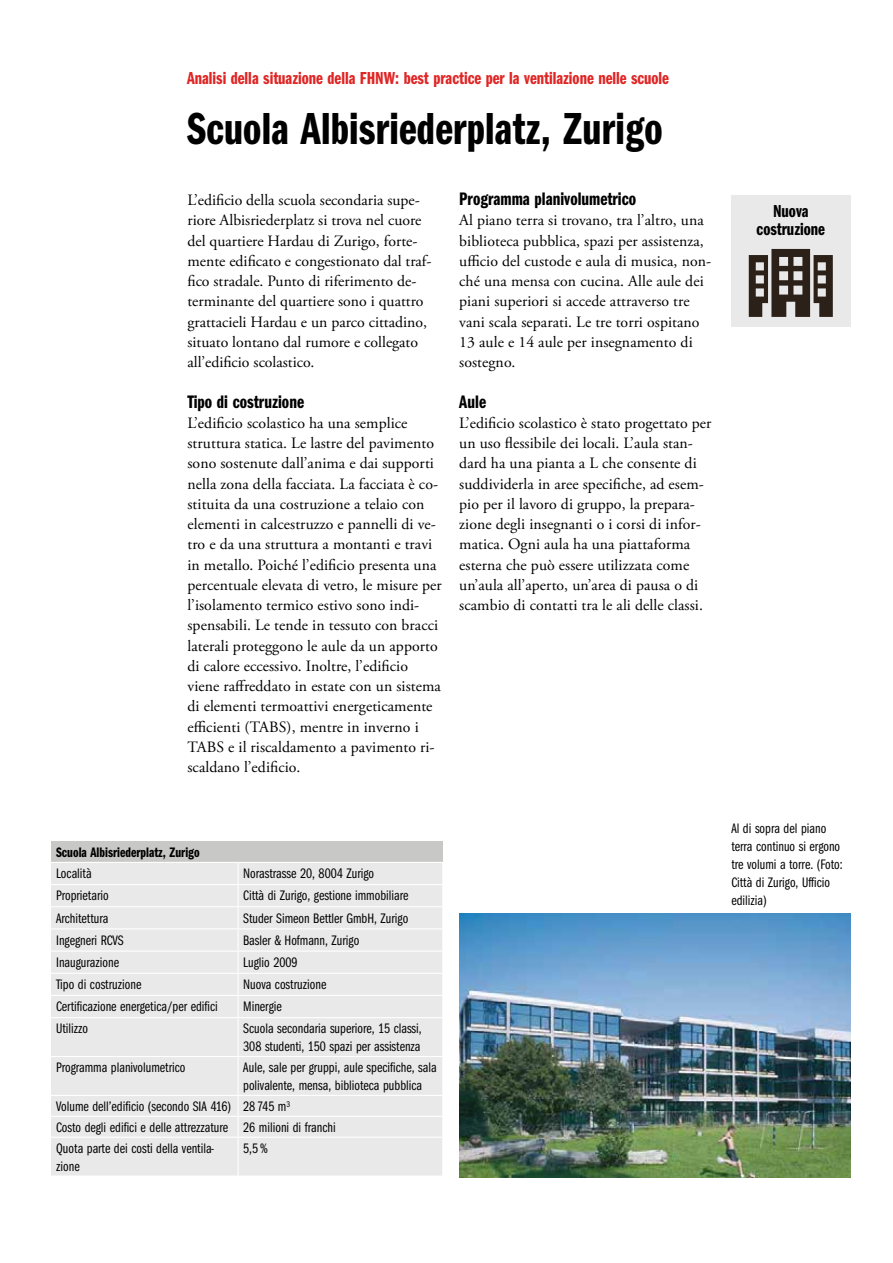
<style>
.page{position:relative;width:893px;height:1263px;background:#fff}
.page>*{position:absolute;margin:0;border:0;box-sizing:border-box;transform-origin:0 0}
.t1{font:600 46.5px "Franklin Got Cmp ITC";letter-spacing:.005em;color:#000}
.t2{font:600 18.75px "Franklin Got Cmp ITC";color:#000}
.t3{font:600 18px "Franklin Got Cmp ITC";color:#df2625}
.t4{font:600 18px/18px "Franklin Got Cmp ITC";color:#000;text-align:center}
.t5{font:15.75px/20.2px "Adobe Garamond Pro";letter-spacing:.005em;color:#000}
.t6{font:14.25px/18px "Franklin Got Cmp ITC";color:#000}
.t7{font:600 14.25px "Franklin Got Cmp ITC";color:#000}
</style>
<div class="page">
<div style="left:51px;top:841px;width:391px;height:21px;background:#c8c8c7"></div>
<div style="left:51px;top:863px;width:391px;height:312px;background:#e9e9e9"></div>
<hr style="left:51px;top:884px;width:187px;height:1px;background:#fff">
<hr style="left:238px;top:884px;width:204px;height:1px;background:#fff">
<hr style="left:51px;top:906px;width:187px;height:1px;background:#fff">
<hr style="left:238px;top:906px;width:204px;height:1px;background:#fff">
<hr style="left:51px;top:928px;width:187px;height:1px;background:#fff">
<hr style="left:238px;top:928px;width:204px;height:1px;background:#fff">
<hr style="left:51px;top:950px;width:187px;height:2px;background:#fff">
<hr style="left:238px;top:950px;width:204px;height:2px;background:#fff">
<hr style="left:51px;top:973px;width:187px;height:1px;background:#fff">
<hr style="left:238px;top:973px;width:204px;height:1px;background:#fff">
<hr style="left:51px;top:995px;width:187px;height:1px;background:#fff">
<hr style="left:238px;top:995px;width:204px;height:1px;background:#fff">
<svg style="left:238px;top:863px;width:1px;height:154px"></svg>
<hr style="left:51px;top:1017px;width:187px;height:1px;background:#fff">
<hr style="left:238px;top:1017px;width:204px;height:1px;background:#fff">
<hr style="left:238px;top:1018px;width:1px;height:38px;background:#fff">
<hr style="left:51px;top:1056px;width:187px;height:1px;background:#fff">
<hr style="left:238px;top:1056px;width:204px;height:1px;background:#fff">
<hr style="left:238px;top:1057px;width:1px;height:38px;background:#fff">
<hr style="left:51px;top:1095px;width:187px;height:1px;background:#fff">
<hr style="left:238px;top:1095px;width:204px;height:1px;background:#fff">
<hr style="left:51px;top:1116px;width:187px;height:1px;background:#fff">
<hr style="left:238px;top:1116px;width:204px;height:1px;background:#fff">
<svg style="left:238px;top:1096px;width:1px;height:41px"></svg>
<hr style="left:51px;top:1137px;width:187px;height:1px;background:#fff">
<hr style="left:238px;top:1137px;width:204px;height:1px;background:#fff">
<hr style="left:238px;top:1138px;width:1px;height:37px;background:#fff">
<div style="left:731px;top:195px;width:119px;height:132px;background:#e9e9e9"></div>
<svg style="left:749px;top:249px;width:84px;height:68px"></svg>
<img style="left:459px;top:914px;width:391px;height:263px">
<p class="t3" style="left:187px;top:67px;width:483px">Analisi della situazione della FHNW: best practice per la ventilazione nelle scuole</p>
<h1 class="t1" style="left:187px;top:103px;width:477px">Scuola Albisriederplatz, Zurigo</h1>
<p class="t5" style="left:187px;top:190px;width:246px">L’edificio della scuola secondaria supe&shy;riore Albisriederplatz si trova nel cuore del quartiere Hardau di Zurigo, forte&shy;mente edificato e congestionato dal traf&shy;fico stradale. Punto di riferimento de&shy;terminante del quartiere sono i quattro grattacieli Hardau e un parco cittadino, situato lontano dal rumore e collegato all’edificio scolastico.</p>
<p class="t2" style="left:187px;top:391px;width:118px">Tipo di costruzione</p>
<p class="t5" style="left:187px;top:413px;width:256px">L’edificio scolastico ha una semplice struttura statica. Le lastre del pavimento sono sostenute dall’anima e dai supporti nella zona della facciata. La facciata è co&shy;stituita da una costruzione a telaio con elementi in calcestruzzo e pannelli di ve&shy;tro e da una struttura a montanti e travi in metallo. Poiché l’edificio presenta una percentuale elevata di vetro, le misure per l’isolamento termico estivo sono indi&shy;spensabili. Le tende in tessuto con bracci laterali proteggono le aule da un apporto di calore eccessivo. Inoltre, l’edificio viene raffreddato in estate con un sistema di elementi termoattivi energeticamente efficienti (TABS), mentre in inverno i TABS e il riscaldamento a pavimento ri&shy;scaldano l’edificio.</p>
<p class="t2" style="left:459px;top:188px;width:178px">Programma planivolumetrico</p>
<p class="t5" style="left:459px;top:211px;width:253px">Al piano terra si trovano, tra l’altro, una biblioteca pubblica, spazi per assistenza, ufficio del custode e aula di musica, non&shy;ché una mensa con cucina. Alle aule dei piani superiori si accede attraverso tre vani scala separati. Le tre torri ospitano 13 aule e 14 aule per insegnamento di sostegno.</p>
<p class="t2" style="left:459px;top:391px;width:28px">Aule</p>
<p class="t5" style="left:459px;top:413px;width:254px">L’edificio scolastico è stato progettato per un uso flessibile dei locali. L’aula stan&shy;dard ha una pianta a L che consente di suddividerla in aree specifiche, ad esem&shy;pio per il lavoro di gruppo, la prepara&shy;zione degli insegnanti o i corsi di infor&shy;matica. Ogni aula ha una piattaforma esterna che può essere utilizzata come un’aula all’aperto, un’area di pausa o di scambio di contatti tra le ali delle classi.</p>
<p class="t4" style="left:757px;top:202px;width:70px">Nuova costruzione</p>
<p class="t7" style="left:56px;top:844px;width:145px">Scuola Albisriederplatz, Zurigo</p>
<p class="t6" style="left:56px;top:865px;width:37px">Località</p>
<p class="t6" style="left:243px;top:865px;width:132px">Norastrasse 20, 8004 Zurigo</p>
<p class="t6" style="left:56px;top:887px;width:54px">Proprietario</p>
<p class="t6" style="left:243px;top:887px;width:167px">Città di Zurigo, gestione immobiliare</p>
<p class="t6" style="left:56px;top:909px;width:54px">Architettura</p>
<p class="t6" style="left:243px;top:909px;width:167px">Studer Simeon Bettler GmbH, Zurigo</p>
<p class="t6" style="left:56px;top:931px;width:69px">Ingegneri RCVS</p>
<p class="t6" style="left:243px;top:931px;width:118px">Basler &amp; Hofmann, Zurigo</p>
<p class="t6" style="left:56px;top:953px;width:64px">Inaugurazione</p>
<p class="t6" style="left:243px;top:953px;width:56px">Luglio 2009</p>
<p class="t6" style="left:56px;top:975px;width:87px">Tipo di costruzione</p>
<p class="t6" style="left:243px;top:975px;width:85px">Nuova costruzione</p>
<p class="t6" style="left:56px;top:998px;width:163px">Certificazione energetica/per edifici</p>
<p class="t6" style="left:243px;top:998px;width:40px">Minergie</p>
<p class="t6" style="left:56px;top:1020px;width:34px">Utilizzo</p>
<p class="t6" style="left:243px;top:1020px;width:180px">Scuola secondaria superiore, 15 classi,<br>308 studenti, 150 spazi per assistenza</p>
<p class="t6" style="left:56px;top:1059px;width:131px">Programma planivolumetrico</p>
<p class="t6" style="left:243px;top:1059px;width:195px">Aule, sale per gruppi, aule specifiche, sala polivalente, mensa, biblioteca pubblica</p>
<p class="t6" style="left:56px;top:1096px;width:281px;line-height:20.9px">Volume dell’edificio (secondo SIA 416) 28 745 m<sup>3<br></sup>Costo degli edifici e delle attrezzature 26 milioni di franchi<br>Quota parte dei costi della ventila-</p>
<p class="t6" style="left:56px;top:1157px;width:25px">zione</p>
<p class="t6" style="left:243px;top:1139px;width:26px">5,5%</p>
<p class="t6" style="left:731px;top:819px;width:113px">Al di sopra del piano terra continuo si ergono tre volumi a torre. (Foto:<br>Città di Zurigo, Ufficio edilizia)</p>
</div>
